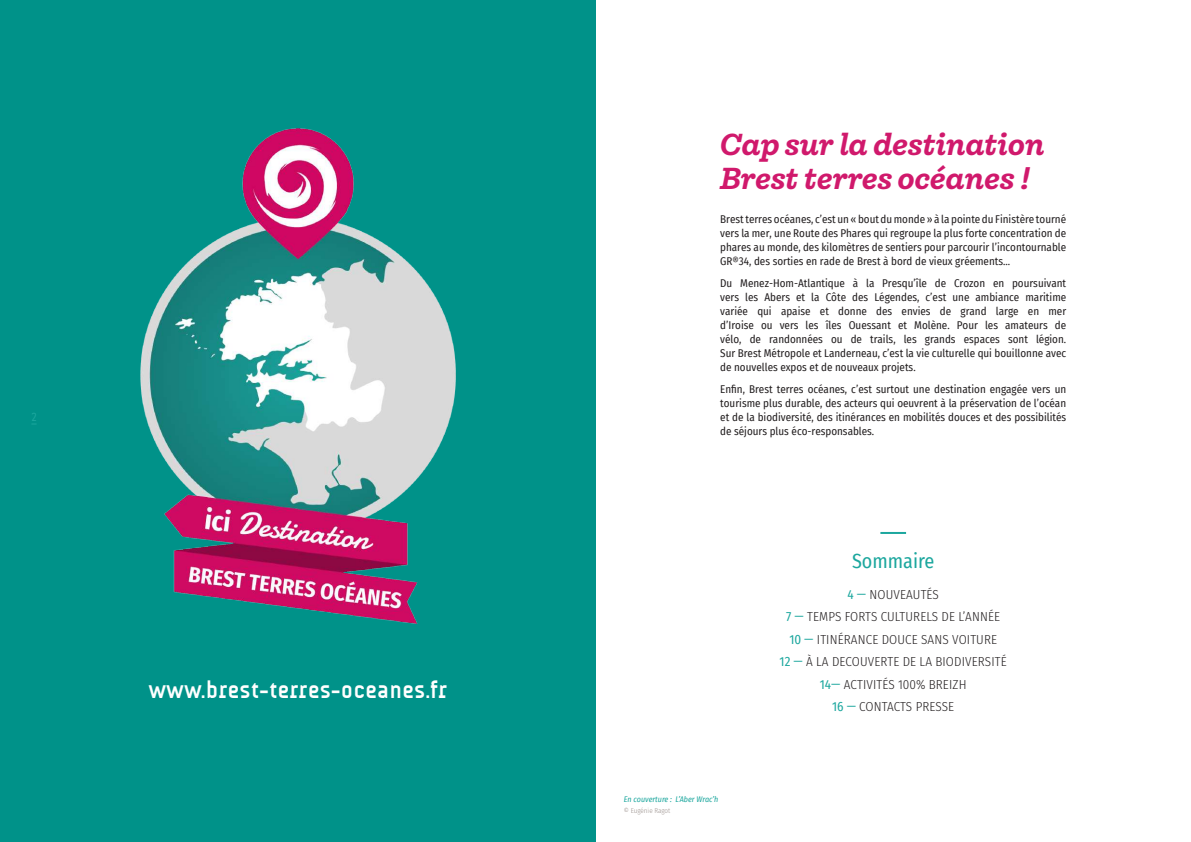
<style>
.page{position:relative;width:1191px;height:842px;background:#fff}
.page>*{position:absolute;margin:0;border:0;box-sizing:border-box;transform-origin:0 0}
.t1{font:italic 700 35px/34px "Equitan Slab";letter-spacing:-.01em;color:#d0196c}
.t2{font:700 24px "A Udimat";letter-spacing:.03em;color:#fff}
.t3{font:20px "Fira Sans Condensed";color:#1ca79e}
.t4{font:300 13px/22.4px "Fira Sans Condensed";letter-spacing:.01em;color:#231f20;text-align:center}
.t5{font:12px "A Udimat";color:#1ca79e}
.t6{font:11px/14px "Fira Sans Condensed";color:#231f20;text-align:justify}
.t7{font:italic 8px "Fira Sans Condensed";color:#1ca79e}
.t8{font:300 7px "Fira Sans Condensed";letter-spacing:-.005em;color:#9c928e}
.s1{font-weight:400;color:#1ca79e}
</style>
<div class="page">
<div style="left:0;top:0;width:595px;height:842px;background:#009289"></div>
<img style="left:140px;top:129px;width:315px;height:494px">
<hr style="left:880px;top:532px;width:26px;height:2px;background:#1ca79e">
<p class="t5" style="left:31px;top:410px;width:7px">2</p>
<h2 class="t2" style="left:149px;top:676px;width:300px">www.brest-terres-oceanes.fr</h2>
<h1 class="t1" style="left:720px;top:126px;width:326px">Cap sur la destination<br>Brest terres océanes !</h1>
<p class="t6" style="left:720px;top:211px;width:347px">Brest terres océanes, c’est un « bout du monde » à la pointe du Finistère tourné vers la mer, une Route des Phares qui regroupe la plus forte concentration de phares au monde, des kilomètres de sentiers pour parcourir l’incontournable GR®34, des sorties en rade de Brest à bord de vieux gréements…</p>
<p class="t6" style="left:720px;top:275px;width:347px">Du Menez-Hom-Atlantique à la Presqu’île de Crozon en poursuivant vers les Abers et la Côte des Légendes, c’est une ambiance maritime variée qui apaise et donne des envies de grand large en mer d’Iroise ou vers les îles Ouessant et Molène. Pour les amateurs de vélo, de randonnées ou de trails, les grands espaces sont légion.<br>Sur Brest Métropole et Landerneau, c’est la vie culturelle qui bouillonne avec de nouvelles expos et de nouveaux projets.</p>
<p class="t6" style="left:720px;top:381px;width:347px">Enfin, Brest terres océanes, c’est surtout une destination engagée vers un tourisme plus durable, des acteurs qui oeuvrent à la préservation de l’océan et de la biodiversité, des itinérances en mobilités douces et des possibilités de séjours plus éco-responsables.</p>
<p class="t7" style="left:624px;top:793px;width:96px">En couverture : L’Aber Wrac’h</p>
<p class="t8" style="left:624px;top:806px;width:48px">© Eugénie Ragot</p>
<h3 class="t3" style="left:852px;top:546px;width:84px">Sommaire</h3>
<p class="t4" style="left:779px;top:583px;width:229px"><span class="s1">4 —</span> NOUVEAUTÉS<br><span class="s1">7 —</span> TEMPS FORTS CULTURELS DE L’ANNÉE<br><span class="s1">10 —</span> ITINÉRANCE DOUCE SANS VOITURE<br><span class="s1">12 —</span> À LA DECOUVERTE DE LA BIODIVERSITÉ<br><span class="s1">14—</span> ACTIVITÉS 100% BREIZH<br><span class="s1">16 —</span> CONTACTS PRESSE</p>
</div>
